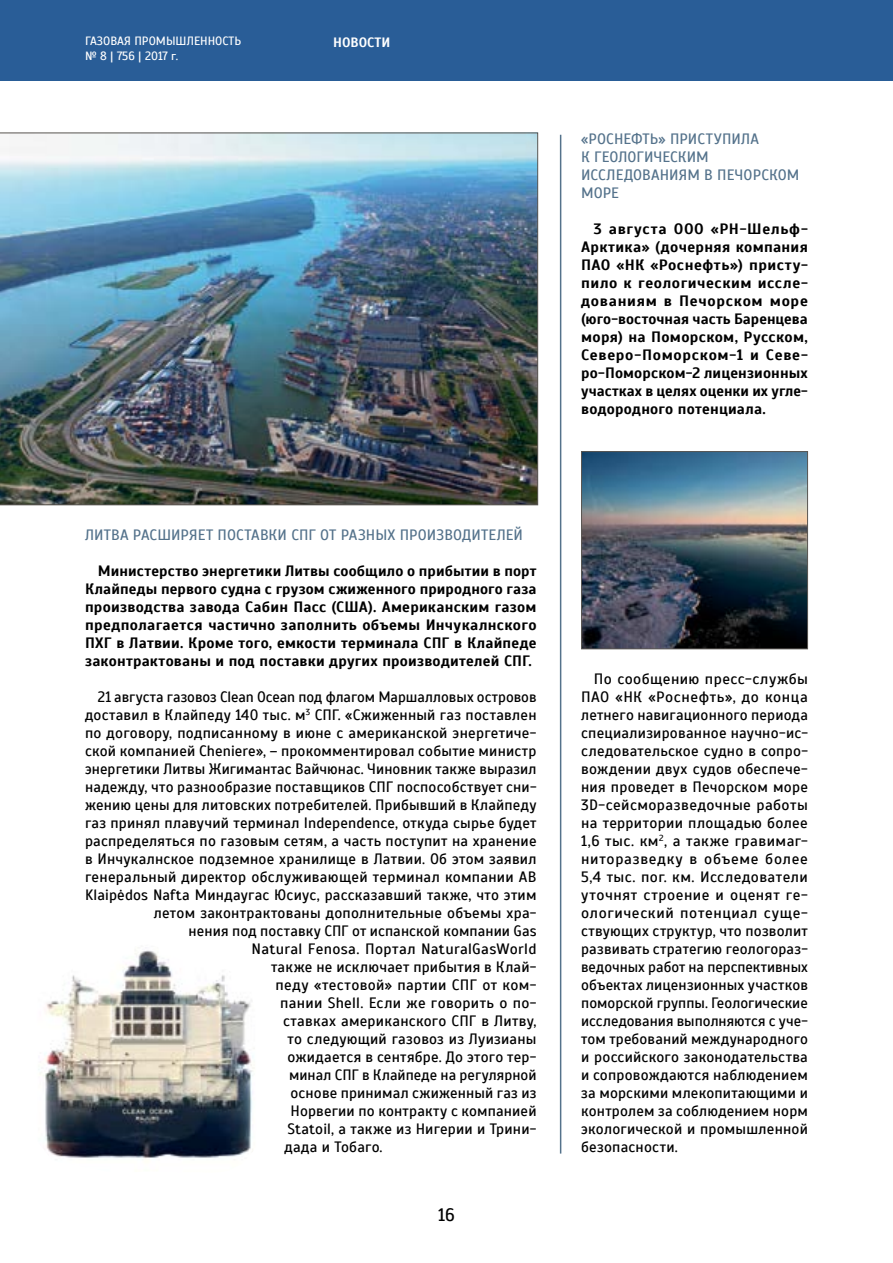
<style>
.page{position:relative;width:893px;height:1263px;background:#fff}
.page>*{position:absolute;margin:0;border:0;box-sizing:border-box;transform-origin:0 0}
.t1{font:18px "Scada";color:#000}
.t2{font:15px/18px "Scada";letter-spacing:.015em;color:#000;text-align:justify}
.t3{font:700 15px/18px "Scada";letter-spacing:.01em;color:#000;text-align:justify}
.t4{font:15px/18px "Scada";letter-spacing:.005em;color:#54728b}
.t5{font:700 13.5px "Scada";color:#fff}
.t6{font:12px/14.4px "Scada";color:#fff}
</style>
<div class="page">
<div style="left:0;top:0;width:893px;height:81px;background:#295d97"></div>
<img style="left:0;top:133px;width:538px;height:372px">
<img style="left:583px;top:453px;width:223px;height:194px">
<div style="left:581px;top:451px;width:227px;height:198px;border:1px solid #5b5753"></div>
<hr style="left:560px;top:135px;width:1px;height:1018px;background:#54728b">
<img style="left:40px;top:950px;width:214px;height:209px">
<p class="t6" style="left:85px;top:34px;width:158px">ГАЗОВАЯ ПРОМЫШЛЕННОСТЬ № 8 | 756 | 2017 г.</p>
<p class="t5" style="left:333px;top:34px;width:59px">НОВОСТИ</p>
<p class="t4" style="left:85px;top:526px;width:440px">ЛИТВА РАСШИРЯЕТ ПОСТАВКИ СПГ ОТ РАЗНЫХ ПРОИЗВОДИТЕЛЕЙ</p>
<p class="t3" style="left:85px;top:562px;width:453px;text-indent:13px">Министерство энергетики Литвы сообщило о прибытии в порт Клайпеды первого судна с грузом сжиженного природного газа производства завода Сабин Пасс (США). Американским газом предполагается частично заполнить объемы Инчукалнского ПХГ в Латвии. Кроме того, емкости терминала СПГ в Клайпеде законтрактованы и под поставки других производителей СПГ.</p>
<p class="t2" style="left:98px;top:688px;width:440px">21 августа газовоз Clean Ocean под флагом Маршалловых островов</p>
<p class="t2" style="left:85px;top:706px;width:453px">доставил в Клайпеду 140 тыс. м<sup>3</sup> СПГ. «Сжиженный газ поставлен</p>
<p class="t2" style="left:85px;top:724px;width:453px">по договору, подписанному в июне с американской энергетиче-</p>
<p class="t2" style="left:85px;top:742px;width:453px">ской компанией Cheniere», – прокомментировал событие министр</p>
<p class="t2" style="left:85px;top:760px;width:453px">энергетики Литвы Жигимантас Вайчюнас. Чиновник также выразил</p>
<p class="t2" style="left:85px;top:778px;width:453px">надежду, что разнообразие поставщиков СПГ поспособствует сни-</p>
<p class="t2" style="left:85px;top:796px;width:453px">жению цены для литовских потребителей. Прибывший в Клайпеду</p>
<p class="t2" style="left:85px;top:814px;width:453px">газ принял плавучий терминал Independence, откуда сырье будет</p>
<p class="t2" style="left:85px;top:832px;width:453px">распределяться по газовым сетям, а часть поступит на хранение</p>
<p class="t2" style="left:85px;top:850px;width:453px">в Инчукалнское подземное хранилище в Латвии. Об этом заявил</p>
<p class="t2" style="left:85px;top:868px;width:453px">генеральный директор обслуживающей терминал компании AB</p>
<p class="t2" style="left:85px;top:886px;width:453px">Klaipėdos Nafta Миндаугас Юсиус, рассказавший также, что этим</p>
<p class="t2" style="left:154px;top:904px;width:384px">летом законтрактованы дополнительные объемы хра-</p>
<p class="t2" style="left:189px;top:922px;width:349px">нения под поставку СПГ от испанской компании Gas</p>
<p class="t2" style="left:252px;top:940px;width:286px">Natural Fenosa. Портал NaturalGasWorld</p>
<p class="t2" style="left:271px;top:958px;width:267px">также не исключает прибытия в Клай-</p>
<p class="t2" style="left:276px;top:976px;width:263px">педу «тестовой» партии СПГ от ком-</p>
<p class="t2" style="left:280px;top:994px;width:258px">пании Shell. Если же говорить о по-</p>
<p class="t2" style="left:283px;top:1012px;width:255px">ставках американского СПГ в Литву,</p>
<p class="t2" style="left:288px;top:1030px;width:250px">то следующий газовоз из Луизианы</p>
<p class="t2" style="left:288px;top:1048px;width:250px">ожидается в сентябре. До этого тер-</p>
<p class="t2" style="left:289px;top:1066px;width:249px">минал СПГ в Клайпеде на регулярной</p>
<p class="t2" style="left:291px;top:1084px;width:248px">основе принимал сжиженный газ из</p>
<p class="t2" style="left:291px;top:1102px;width:247px">Норвегии по контракту с компанией</p>
<p class="t2" style="left:288px;top:1120px;width:250px">Statoil, а также из Нигерии и Трини-</p>
<p class="t2" style="left:285px;top:1138px;width:100px">дада и Тобаго.</p>
<p class="t1" style="left:438px;top:1204px;width:18px">16</p>
<p class="t4" style="left:581px;top:130px;width:220px">«РОСНЕФТЬ» ПРИСТУПИЛА<br>К ГЕОЛОГИЧЕСКИМ<br>ИССЛЕДОВАНИЯМ В ПЕЧОРСКОМ<br>МОРЕ</p>
<p class="t3" style="left:581px;top:220px;width:228px;text-indent:13px">3 августа ООО «РН-Шельф-Арктика» (дочерняя компания ПАО «НК «Роснефть») присту&shy;пило к геологическим иссле&shy;дованиям в Печорском море (юго-восточная часть Баренцева моря) на Поморском, Русском, Северо-Поморском-1 и Севе&shy;ро-Поморском-2 лицензионных участках в целях оценки их угле&shy;водородного потенциала.</p>
<p class="t2" style="left:581px;top:670px;width:228px;text-indent:13px">По сообщению пресс-службы ПАО «НК «Роснефть», до конца летнего навигационного периода специализированное научно-ис&shy;следовательское судно в сопро&shy;вождении двух судов обеспече&shy;ния проведет в Печорском море 3D-сейсморазведочные работы на территории площадью более 1,6 тыс. км<sup>2</sup>, а также гравимаг&shy;ниторазведку в объеме более 5,4 тыс. пог. км. Исследователи уточнят строение и оценят ге&shy;ологический потенциал суще&shy;ствующих структур, что позволит развивать стратегию геологораз&shy;ведочных работ на перспективных объектах лицензионных участков поморской группы. Геологические исследования выполняются с уче&shy;том требований международного и российского законодательства и сопровождаются наблюдением за морскими млекопитающими и контролем за соблюдением норм экологической и промышленной безопасности.</p>
</div>
